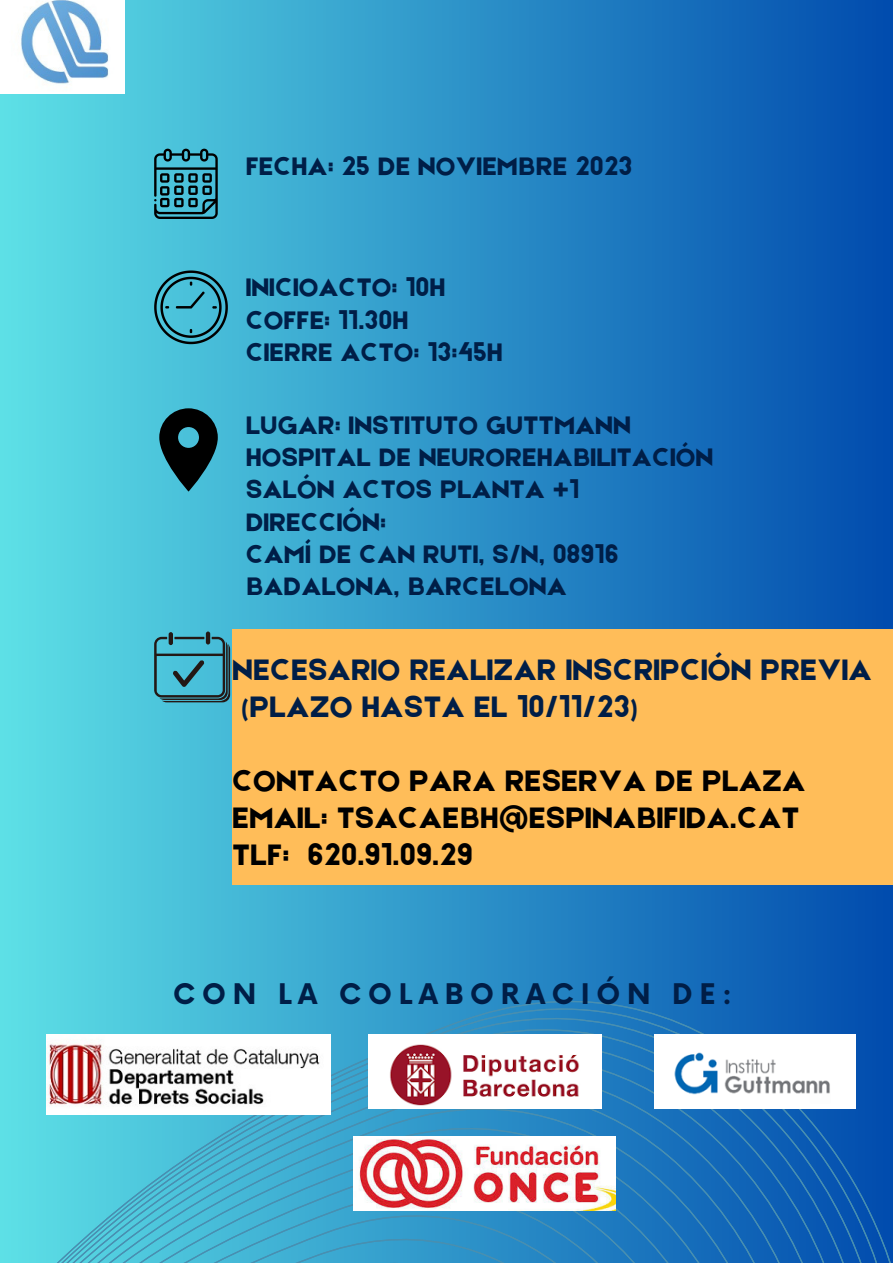
<style>
.page{position:relative;width:893px;height:1263px;background:#fff}
.page>*{position:absolute;margin:0;border:0;box-sizing:border-box;transform-origin:0 0}
.t1{font:31.5px "Etna";letter-spacing:.025em;color:#000}
.t2{font:31.5px "Etna";letter-spacing:.025em;color:#001e47}
.t3{font:700 27.67px "Now";letter-spacing:.24em;color:#001e47}
.t4{font:27px/32.1px "Etna";letter-spacing:.025em;color:#001e47}
</style>
<div class="page">
<div style="left:0;top:0;width:893px;height:1263px;background:linear-gradient(to right,#5de0e6,#014bad)"></div>
<div style="left:232px;top:629px;width:661px;height:255px;background:#ffbd59"></div>
<svg style="left:0;top:965px;width:893px;height:298px;background:#3296c8"></svg>
<img style="left:353px;top:1136px;width:263px;height:75px">
<img style="left:654px;top:1034px;width:201px;height:74px">
<img style="left:46px;top:1034px;width:284px;height:80px">
<img style="left:368px;top:1034px;width:233px;height:74px">
<svg style="left:154px;top:149px;width:64px;height:70px;background:#2d7787"></svg>
<svg style="left:154px;top:270px;width:74px;height:74px;background:#3a98ad"></svg>
<svg style="left:159px;top:408px;width:59px;height:84px;background:#1d4d57"></svg>
<img style="left:0;top:0;width:124px;height:93px">
<svg style="left:169px;top:632px;width:4px;height:13px"></svg>
<svg style="left:206px;top:631px;width:4px;height:13px"></svg>
<svg style="left:154px;top:637px;width:76px;height:65px;background:#3e92a4"></svg>
<p class="t4" style="left:246px;top:148px;width:387px">FECHA: 25 DE NOVIEMBRE 2023</p>
<p class="t4" style="left:246px;top:270px;width:201px">INICIOACTO: 10H</p>
<p class="t4" style="left:246px;top:302px;width:163px">COFFE: 11.30H</p>
<p class="t4" style="left:246px;top:334px;width:258px">CIERRE ACTO: 13:45H</p>
<p class="t4" style="left:246px;top:408px;width:468px">LUGAR: INSTITUTO GUTTMANN<br>HOSPITAL DE NEUROREHABILITACIÓN</p>
<p class="t4" style="left:246px;top:472px;width:334px">SALÓN ACTOS PLANTA +1</p>
<p class="t4" style="left:246px;top:504px;width:141px">DIRECCIÓN:</p>
<p class="t4" style="left:246px;top:536px;width:374px">CAMÍ DE CAN RUTI, S/N, 08916<br>BADALONA, BARCELONA</p>
<p class="t2" style="left:232px;top:647px;width:640px">NECESARIO REALIZAR INSCRIPCIÓN PREVIA</p>
<p class="t2" style="left:241px;top:684px;width:398px">(PLAZO HASTA EL 10/11/23)</p>
<p class="t1" style="left:232px;top:759px;width:574px">CONTACTO PARA RESERVA DE PLAZA</p>
<p class="t1" style="left:232px;top:796px;width:568px">EMAIL: TSACAEBH@ESPINABIFIDA.CAT</p>
<p class="t1" style="left:232px;top:833px;width:241px">TLF: 620.91.09.29</p>
<p class="t3" style="left:173px;top:979px;width:560px">CON LA COLABORACIÓN DE:</p>
</div>
